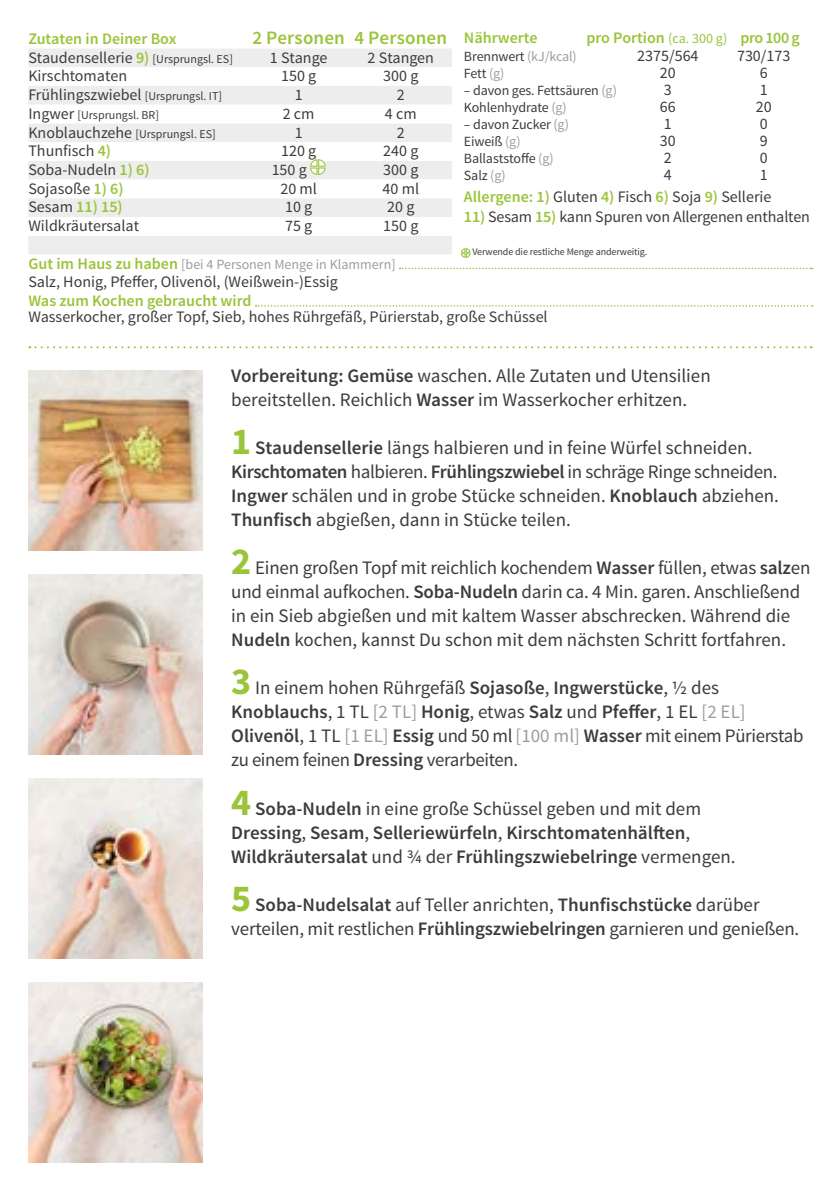
<style>
.page{position:relative;width:840px;height:1191px;background:#fff}
.page>*{position:absolute;margin:0;border:0;box-sizing:border-box;transform-origin:0 0}
.t1{font:19px/24px "Source Sans Pro";color:#3c3c3b}
.t2{font:19px/24px "Source Sans Pro";letter-spacing:-.02em;color:#3c3c3b}
.t3{font:600 19px/24px "Source Sans Pro";color:#3c3c3b}
.t4{font:600 19px "Source Sans Pro";letter-spacing:.01em;color:#9ac43a}
.t5{font:16px/21.8px "Source Sans Pro";color:#3c3c3b;text-align:right}
.t6{font:600 16px "Source Sans Pro";color:#9ac43a}
.t7{font:14px "Source Sans Pro";letter-spacing:-.01em;color:#3c3c3b}
.t8{font:14px "Source Sans Pro";color:#9d9d9c}
.t9{font:12px "Source Sans Pro";color:#3c3c3b}
.t10{font:10px "Source Sans Pro";letter-spacing:-.01em;color:#3c3c3b}
.s1{font-weight:600;color:#9ac43a}
.s2{font-size:12px}
.s3{font-size:16px}
.s4{font-weight:400;color:#3c3c3b}
.s5{font-weight:400;font-size:14px}
.s6{color:#9d9d9c}
.s7{font-weight:600;font-size:16px;color:#9ac43a}
.s8{font-weight:600}
.s9{font-weight:700;font-size:38px;color:#9ac43a}
.s10{font-weight:400}
</style>
<div class="page">
<svg style="left:460px;top:248px;width:11px;height:10px"></svg>
<svg style="left:399px;top:268px;width:413px;height:1px"></svg>
<svg style="left:255px;top:305px;width:557px;height:2px"></svg>
<div style="left:28px;top:49px;width:423px;height:205px;background:#ededed"></div>
<svg style="left:28px;top:67px;width:423px;height:169px"></svg>
<svg style="left:309px;top:159px;width:17px;height:16px"></svg>
<img style="left:28px;top:982px;width:175px;height:180px">
<img style="left:28px;top:778px;width:175px;height:180px">
<img style="left:28px;top:574px;width:175px;height:180px">
<img style="left:28px;top:370px;width:175px;height:180px">
<svg style="left:29px;top:346px;width:782px;height:2px"></svg>
<p class="t6" style="left:28px;top:29px;width:149px">Zutaten in Deiner Box</p>
<p class="t4" style="left:252px;top:26px;width:196px">2 Personen 4 Personen</p>
<p class="t5" style="left:28px;top:47px;width:206px">Staudensellerie <span class="s1">9)</span> <span class="s2">[Ursprungsl. ES]</span></p>
<p class="t5" style="left:270px;top:47px;width:59px">1 Stange</p>
<p class="t5" style="left:367px;top:47px;width:68px">2 Stangen</p>
<p class="t5" style="left:28px;top:65px;width:100px">Kirschtomaten</p>
<p class="t5" style="left:281px;top:65px;width:37px">150 g</p>
<p class="t5" style="left:383px;top:65px;width:37px">300 g</p>
<p class="t5" style="left:28px;top:84px;width:195px">Frühlingszwiebel <span class="s2">[Ursprungsl. IT]</span></p>
<p class="t5" style="left:294px;top:84px;width:9px">1</p>
<p class="t5" style="left:396px;top:84px;width:9px">2</p>
<p class="t9" style="left:28px;top:107px;width:132px"><span class="s3">Ingwer</span> [Ursprungsl. BR]</p>
<p class="t5" style="left:282px;top:103px;width:33px">2 cm</p>
<p class="t5" style="left:385px;top:103px;width:33px">4 cm</p>
<p class="t9" style="left:28px;top:126px;width:189px"><span class="s3">Knoblauchzehe</span> [Ursprungsl. ES]</p>
<p class="t5" style="left:294px;top:122px;width:9px">1</p>
<p class="t5" style="left:396px;top:122px;width:9px">2</p>
<p class="t5" style="left:28px;top:140px;width:84px">Thunfisch <span class="s1">4)</span></p>
<p class="t5" style="left:281px;top:140px;width:37px">120 g</p>
<p class="t5" style="left:383px;top:140px;width:37px">240 g</p>
<p class="t5" style="left:28px;top:159px;width:122px">Soba-Nudeln <span class="s1">1) 6)</span></p>
<p class="t5" style="left:271px;top:159px;width:37px">150 g</p>
<p class="t5" style="left:383px;top:159px;width:37px">300 g</p>
<p class="t5" style="left:28px;top:178px;width:97px">Sojasoße <span class="s1">1) 6)</span></p>
<p class="t5" style="left:280px;top:178px;width:38px">20 ml</p>
<p class="t5" style="left:382px;top:178px;width:38px">40 ml</p>
<p class="t6" style="left:28px;top:197px;width:96px"><span class="s4">Sesam</span> 11) 15)</p>
<p class="t5" style="left:285px;top:196px;width:29px">10 g</p>
<p class="t5" style="left:387px;top:196px;width:29px">20 g</p>
<p class="t5" style="left:28px;top:215px;width:112px">Wildkräutersalat</p>
<p class="t5" style="left:285px;top:215px;width:29px">75 g</p>
<p class="t5" style="left:383px;top:215px;width:37px">150 g</p>
<p class="t6" style="left:463px;top:27px;width:75px">Nährwerte</p>
<p class="t6" style="left:586px;top:27px;width:215px">pro Portion <span class="s5">(ca. 300 g)</span> pro 100 g</p>
<p class="t7" style="left:463px;top:48px;width:114px">Brennwert <span class="s6">(kJ/kcal)</span></p>
<p class="t5" style="left:637px;top:45px;width:63px">2375/564</p>
<p class="t5" style="left:736px;top:45px;width:55px">730/173</p>
<p class="t7" style="left:463px;top:65px;width:42px">Fett <span class="s6">(g)</span></p>
<p class="t5" style="left:659px;top:62px;width:17px">20</p>
<p class="t5" style="left:759px;top:62px;width:9px">6</p>
<p class="t7" style="left:463px;top:82px;width:154px">– davon ges. Fettsäuren <span class="s6">(g)</span></p>
<p class="t5" style="left:663px;top:79px;width:9px">3</p>
<p class="t5" style="left:759px;top:79px;width:9px">1</p>
<p class="t7" style="left:463px;top:99px;width:104px">Kohlenhydrate <span class="s6">(g)</span></p>
<p class="t5" style="left:659px;top:96px;width:17px">66</p>
<p class="t5" style="left:755px;top:96px;width:17px">20</p>
<p class="t7" style="left:463px;top:116px;width:106px">– davon Zucker <span class="s6">(g)</span></p>
<p class="t5" style="left:663px;top:113px;width:9px">1</p>
<p class="t5" style="left:759px;top:113px;width:9px">0</p>
<p class="t7" style="left:463px;top:133px;width:58px">Eiweiß <span class="s6">(g)</span></p>
<p class="t5" style="left:659px;top:130px;width:17px">30</p>
<p class="t5" style="left:759px;top:130px;width:9px">9</p>
<p class="t7" style="left:463px;top:150px;width:91px">Ballaststoffe <span class="s6">(g)</span></p>
<p class="t5" style="left:663px;top:147px;width:9px">2</p>
<p class="t5" style="left:759px;top:147px;width:9px">0</p>
<p class="t7" style="left:463px;top:167px;width:43px">Salz <span class="s6">(g)</span></p>
<p class="t5" style="left:663px;top:164px;width:9px">4</p>
<p class="t5" style="left:463px;top:164px;width:309px">1<br><span class="s1">Allergene: 1)</span> Gluten <span class="s1">4)</span> Fisch <span class="s1">6)</span> Soja <span class="s1">9)</span> Sellerie</p>
<p class="t5" style="left:463px;top:206px;width:347px"><span class="s1">11)</span> Sesam <span class="s1">15)</span> kann Spuren von Allergenen enthalten</p>
<p class="t10" style="left:472px;top:245px;width:176px">Verwende die restliche Menge anderweitig.</p>
<p class="t8" style="left:28px;top:255px;width:368px"><span class="s7">Gut im Haus zu haben</span> [bei 4 Personen Menge in Klammern]</p>
<p class="t6" style="left:28px;top:291px;width:224px">Was zum Kochen gebraucht wird</p>
<p class="t5" style="left:28px;top:271px;width:311px">Salz, Honig, Pfeffer, Olivenöl, (Weißwein-)Essig</p>
<p class="t5" style="left:28px;top:306px;width:520px">Wasserkocher, großer Topf, Sieb, hohes Rührgefäß, Pürierstab, große Schüssel</p>
<p class="t1" style="left:231px;top:364px;width:481px"><span class="s8">Vorbereitung: Gemüse</span> waschen. Alle Zutaten und Utensilien bereitstellen. Reichlich <span class="s8">Wasser</span> im Wasserkocher erhitzen.</p>
<p class="t1" style="left:231px;top:436px;width:549px"><span class="s9">1</span> <span class="s8">Staudensellerie</span> längs halbieren und in feine Würfel schneiden.<br><span class="s8">Kirschtomaten</span> halbieren. <span class="s8">Frühlingszwiebel</span> in schräge Ringe schneiden.<br><span class="s8">Ingwer</span> schälen und in grobe Stücke schneiden. <span class="s8">Knoblauch</span> abziehen.<br><span class="s8">Thunfisch</span> abgießen, dann in Stücke teilen.</p>
<p class="t1" style="left:231px;top:556px;width:580px"><span class="s9">2</span> Einen großen Topf mit reichlich kochendem <span class="s8">Wasser</span> füllen, etwas <span class="s8">salz</span>en und einmal aufkochen. <span class="s8">Soba-Nudeln</span> darin ca. 4 Min. garen. Anschließend in ein Sieb abgießen und mit kaltem Wasser abschrecken. Während die <span class="s8">Nudeln</span> kochen, kannst Du schon mit dem nächsten Schritt fortfahren.</p>
<p class="t2" style="left:231px;top:676px;width:573px"><span class="s9">3</span> In einem hohen Rührgefäß <span class="s8">Sojasoße</span>, <span class="s8">Ingwerstücke</span>, ½ des <span class="s8">Knoblauchs</span>, 1 TL <span class="s6">[2 TL]</span> <span class="s8">Honig</span>, etwas <span class="s8">Salz</span> und <span class="s8">Pfeffer</span>, 1 EL <span class="s6">[2 EL] </span><span class="s8">Olivenöl</span>, 1 TL <span class="s6">[1 EL]</span> <span class="s8">Essig</span> und 50 ml <span class="s6">[100 ml]</span> <span class="s8">Wasser</span> mit einem Pürierstab zu einem feinen <span class="s8">Dressing</span> verarbeiten.</p>
<p class="t3" style="left:231px;top:796px;width:505px"><span class="s9">4</span> Soba-Nudeln <span class="s10">in eine große Schüssel geben und mit dem<br></span>Dressing<span class="s10">,</span> Sesam<span class="s10">,</span> Selleriewürfeln<span class="s10">,</span> Kirschtomatenhälften<span class="s10">,<br></span>Wildkräutersalat <span class="s10">und ¾ der</span> Frühlingszwiebelringe <span class="s10">vermengen.</span></p>
<p class="t1" style="left:231px;top:892px;width:569px"><span class="s9">5</span> <span class="s8">Soba-Nudelsalat</span> auf Teller anrichten, <span class="s8">Thunfischstücke</span> darüber verteilen, mit restlichen <span class="s8">Frühlingszwiebelringen</span> garnieren und genießen.</p>
</div>
